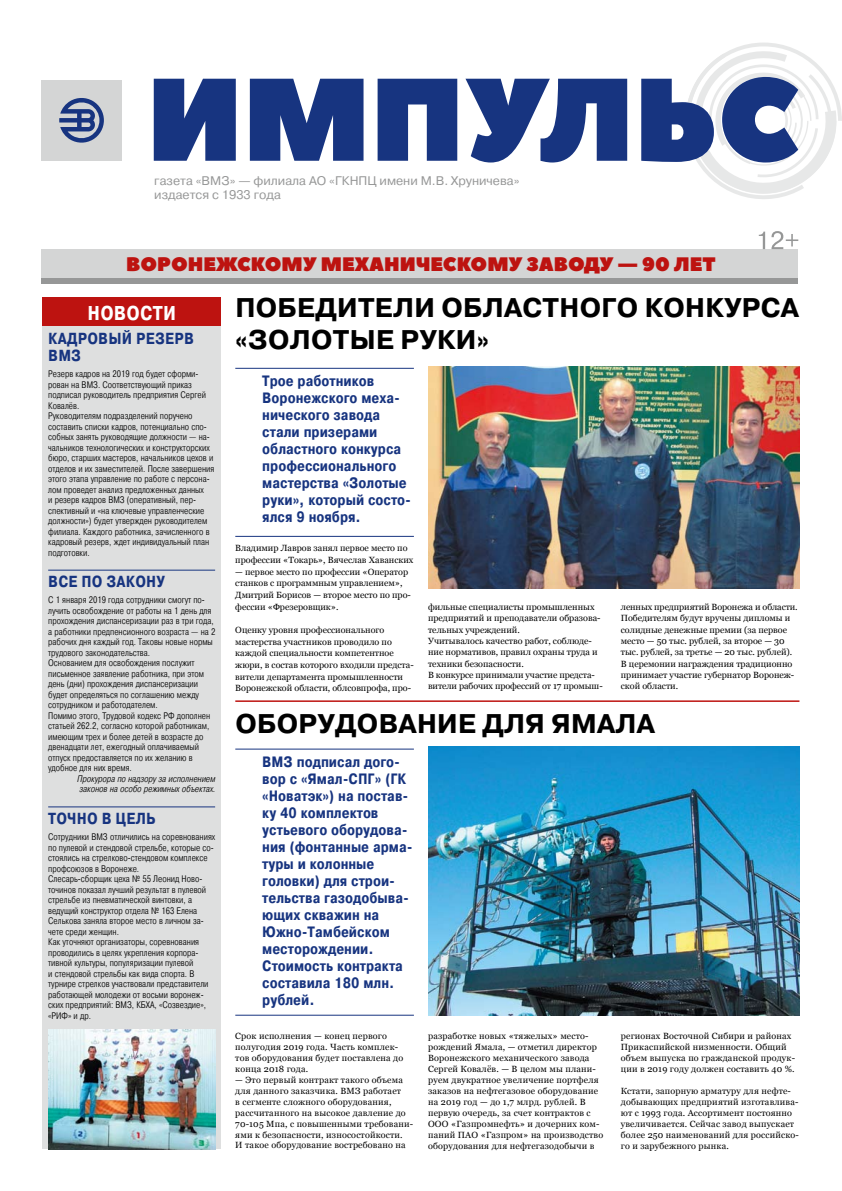
<style>
.page{position:relative;width:842px;height:1191px;background:#fff}
.page>*{position:absolute;margin:0;border:0;box-sizing:border-box;transform-origin:0 0}
.t1{font:700 27px/32px "Pragmatica";letter-spacing:.01em;color:#000}
.t2{font:700 20px "Pragmatica Cond";color:#fff}
.t3{font:19.5px "Peace Sans";color:#bd1310}
.t4{font:700 16px/16.5px "Pragmatica Cond";letter-spacing:.01em;color:#173480}
.t5{font:700 15px/17px "Pragmatica Cond";color:#173480}
.t6{font:12.5px/14px "Pragmatica";color:#969797}
.t7{font:300 9.5px/10.5px "Pragmatica Cond";color:#000}
.t8{font:italic 300 9.5px/10.5px "Pragmatica Cond";color:#000}
.t9{font:9px/10.9px "Georgia";letter-spacing:.02em;color:#000}
.t10{font:9px/11.3px "Georgia";color:#000}
</style>
<div class="page">
<div style="left:43px;top:304px;width:178px;height:844px;background:#dedfdf"></div>
<hr style="left:48px;top:569px;width:167px;height:1px;background:#173480">
<hr style="left:48px;top:806px;width:167px;height:1px;background:#173480">
<img style="left:48px;top:1029px;width:167px;height:120px">
<div style="left:43px;top:298px;width:178px;height:28px;background:#bd1310"></div>
<img style="left:428px;top:367px;width:371px;height:221px">
<hr style="left:235px;top:700px;width:564px;height:2px;background:#bd1310">
<hr style="left:235px;top:748px;width:179px;height:1px;background:#173480">
<hr style="left:235px;top:1014px;width:179px;height:1px;background:#173480">
<img style="left:428px;top:746px;width:371px;height:270px">
<hr style="left:235px;top:368px;width:179px;height:1px;background:#173480">
<hr style="left:235px;top:536px;width:179px;height:1px;background:#173480">
<div style="left:41px;top:249px;width:757px;height:30px;background:#d4d5d5"></div>
<div style="left:41px;top:80px;width:81px;height:80px;background:#d4d5d5"></div>
<svg style="left:59px;top:98px;width:45px;height:45px"></svg>
<svg style="left:697px;top:43px;width:145px;height:156px"></svg>
<svg style="left:154px;top:77px;width:644px;height:85px;fill:#173480"></svg>
<svg style="left:759px;top:231px;width:39px;height:18px"></svg>
<div style="left:41px;top:278px;width:757px;height:5px;background:#969797"></div>
<h3 class="t6" style="left:154px;top:174px;width:367px">газета «ВМЗ» — филиала АО «ГКНПЦ имени М.В. Хруничева» издается с 1933 года</h3>
<h3 class="t3" style="left:126px;top:251px;width:591px">Воронежскому механическому заводу — 90 лет</h3>
<h2 class="t2" style="left:88px;top:300px;width:14px">новост</h2>
<h2 class="t2" style="left:163px;top:300px;width:14px">и</h2>
<h1 class="t1" style="left:235px;top:292px;width:565px">ПОБЕДИТЕЛИ ОБЛАСТНОГО КОНКУРСА «ЗОЛОТЫЕ РУКИ»</h1>
<h3 class="t4" style="left:48px;top:332px;width:147px">КАДРОВЫЙ РЕЗЕРВ<br>ВМЗ</h3>
<p class="t7" style="left:48px;top:369px;width:168px">Резерв кадров на 2019 год будет сформи&shy;рован на ВМЗ. Соответствующий приказ подписал руководитель предприятия Сергей Ковалёв.<br>Руководителям подразделений поручено составить списки кадров, потенциально спо&shy;собных занять руководящие должности — на&shy;чальников технологических и конструкторских бюро, старших мастеров, начальников цехов и отделов и их заместителей. После завершения этого этапа управление по работе с персона&shy;лом проведет анализ предложенных данных<br>и резерв кадров ВМЗ (оперативный, пер&shy;спективный и «на ключевые управленческие должности») будет утвержден руководителем филиала. Каждого работника, зачисленного в кадровый резерв, ждет индивидуальный план подготовки.</p>
<h3 class="t4" style="left:48px;top:574px;width:118px">ВСЕ ПО ЗАКОНУ</h3>
<p class="t7" style="left:48px;top:595px;width:169px">С 1 января 2019 года сотрудники смогут по&shy;лучить освобождение от работы на 1 день для прохождения диспансеризации раз в три года, а работники предпенсионного возраста — на 2 рабочих дня каждый год. Таковы новые нормы трудового законодательства.<br>Основанием для освобождения послужит письменное заявление работника, при этом день (дни) прохождения диспансеризации будет определяться по соглашению между сотрудником и работодателем.<br>Помимо этого, Трудовой кодекс РФ дополнен статьей 262.2, согласно которой работникам, имеющим трех и более детей в возрасте до двенадцати лет, ежегодный оплачиваемый отпуск предоставляется по их желанию в удобное для них время.</p>
<p class="t8" style="left:77px;top:773px;width:140px">Прокурора по надзору за исполнением законов на особо режимных объектах.</p>
<h3 class="t4" style="left:48px;top:811px;width:109px">ТОЧНО В ЦЕЛЬ</h3>
<p class="t7" style="left:48px;top:831px;width:169px">Сотрудники ВМЗ отличились на соревнованиях по пулевой и стендовой стрельбе, которые со&shy;стоялись на стрелково-стендовом комплексе профсоюзов в Воронеже.<br>Слесарь-сборщик цеха № 55 Леонид Ново&shy;точинов показал лучший результат в пулевой стрельбе из пневматической винтовки, а ведущий конструктор отдела № 163 Елена Селькова заняла второе место в личном за&shy;чете среди женщин.<br>Как уточняют организаторы, соревнования проводились в целях укрепления корпора&shy;тивной культуры, популяризации пулевой<br>и стендовой стрельбы как вида спорта. В турнире стрелков участвовали представители работающей молодежи от восьми воронеж&shy;ских предприятий: ВМЗ, КБХА, «Созвездие», «РИФ» и др.</p>
<h3 class="t5" style="left:262px;top:373px;width:150px">Трое работников<br>Воронежского меха&shy;нического завода стали призерами областного конкурса профессионального мастерства «Золотые руки», который состо&shy;ялся 9 ноября.</h3>
<p class="t10" style="left:235px;top:542px;width:180px;line-height:11.7px">Владимир Лавров занял первое место по профессии «Токарь», Вячеслав Хаванских</p>
<p class="t10" style="left:235px;top:566px;width:177px;line-height:11.7px">— первое место по профессии «Оператор станков с программным управлением», Дмитрий Борисов — второе место по про&shy;фессии «Фрезеровщик».</p>
<p class="t10" style="left:235px;top:624px;width:180px;line-height:11.7px">Оценку уровня профессионального мастерства участников проводило по каждой специальности компетентное жюри, в состав которого входили предста&shy;вители департамента промышленности Воронежской области, облсовпрофа, про-</p>
<p class="t10" style="left:428px;top:601px;width:176px">фильные специалисты промышленных предприятий и преподаватели образова&shy;тельных учреждений.<br>Учитывалось качество работ, соблюде&shy;ние нормативов, правил охраны труда и техники безопасности.<br>В конкурсе принимали участие предста&shy;вители рабочих профессий от 17 промыш-</p>
<p class="t10" style="left:621px;top:601px;width:178px">ленных предприятий Воронежа и области.<br>Победителям будут вручены дипломы и солидные денежные премии (за первое место — 50 тыс. рублей, за второе — 30 тыс. рублей, за третье — 20 тыс. рублей).<br>В церемонии награждения традиционно принимает участие губернатор Воронеж&shy;ской области.</p>
<h1 class="t1" style="left:235px;top:708px;width:22px">оборудо</h1>
<h1 class="t1" style="left:379px;top:708px;width:41px">вание</h1>
<h1 class="t1" style="left:482px;top:708px;width:136px">для Ямала</h1>
<p class="t5" style="left:262px;top:754px;width:152px">ВМЗ подписал дого&shy;вор с «Ямал-СПГ» (ГК «Новатэк») на постав&shy;ку 40 комплектов устьевого оборудова&shy;ния (фонтанные арма&shy;туры и колонные головки) для строи&shy;тельства газодобыва&shy;ющих скважин на<br>Южно-Тамбейском месторождении.<br>Стоимость контракта составила 180 млн. рублей.</p>
<p class="t9" style="left:235px;top:1030px;width:170px">Срок исполнения — конец первого полугодия 2019 года. Часть комплек&shy;тов оборудования будет поставлена до конца 2018 года.</p>
<p class="t9" style="left:235px;top:1074px;width:179px">— Это первый контракт такого объема для данного заказчика. ВМЗ работает<br>в сегменте сложного оборудования, рассчитанного на высокое давление до 70-105 Мпа, с повышенными требовани&shy;ями к безопасности, износостойкости.<br>И такое оборудование востребовано на</p>
<p class="t9" style="left:428px;top:1030px;width:177px">разработке новых «тяжелых» место&shy;рождений Ямала, — отметил директор Воронежского механического завода Сергей Ковалёв. — В целом мы плани&shy;руем двукратное увеличение портфеля заказов на нефтегазовое оборудование на 2019 год — до 1,7 млрд. рублей. В первую очередь, за счет контрактов с ООО «Газпромнефть» и дочерних ком&shy;паний ПАО «Газпром» на производство оборудования для нефтегазодобычи в</p>
<p class="t9" style="left:621px;top:1030px;width:176px">регионах Восточной Сибири и районах Прикаспийской низменности. Общий объем выпуска по гражданской продук&shy;ции в 2019 году должен составить 40 %.</p>
<p class="t9" style="left:621px;top:1085px;width:180px">Кстати, запорную арматуру для нефте&shy;добывающих предприятий изготавлива&shy;ют с 1993 года. Ассортимент постоянно увеличивается. Сейчас завод выпускает более 250 наименований для российско&shy;го и зарубежного рынка.</p>
</div>
